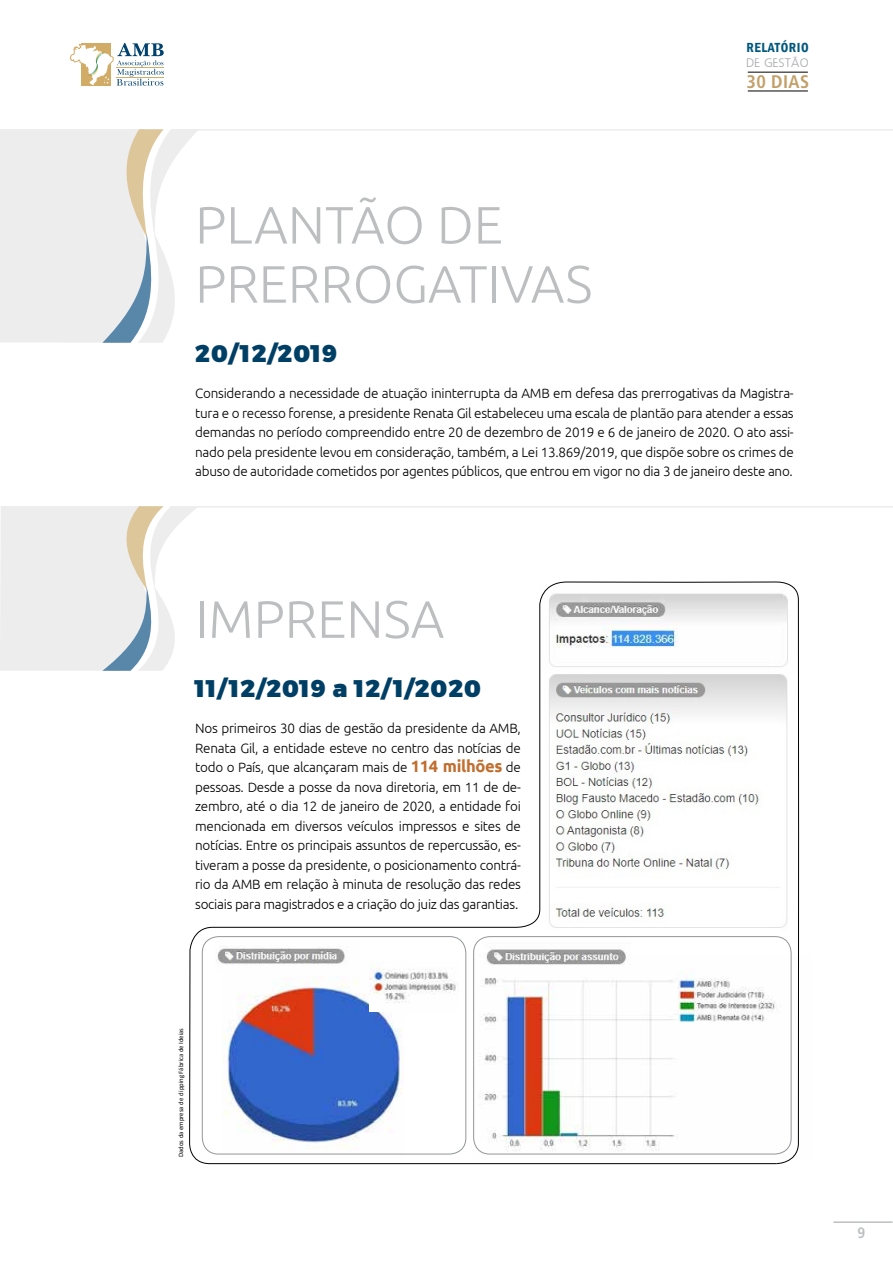
<style>
.page{position:relative;width:893px;height:1263px;background:#fff}
.page>*{position:absolute;margin:0;border:0;box-sizing:border-box;transform-origin:0 0}
.t1{font:300 52.5px/59.1px "Ubuntu";color:#bcbec0}
.t2{font:900 24px "Montserrat";letter-spacing:.04em;color:#003f65}
.t3{font:700 condensed 18.3px "Frutiger LT Std";letter-spacing:.02em;color:#c39f68}
.t4{font:700 condensed 15px "Frutiger LT Std";color:#bcbec0}
.t5{font:300 13.5px/19.5px "Ubuntu";letter-spacing:-.02em;color:#000;text-align:justify}
.t6{font:600 condensed 13.5px "Franklin Gothic";letter-spacing:.04em;color:#00587f}
.t7{font:12.45px "Bastardus Sans";letter-spacing:.01em;color:#a7a9ac}
.t8{font:6.75px "Calibri";color:#000}
.s1{font-weight:700;font-size:16.5px;color:#c16e2e}
</style>
<div class="page">
<svg style="left:70px;top:43px;width:94px;height:42px"></svg>
<hr style="left:833px;top:1221px;width:59px;height:2px;background:#bcbec0">
<hr style="left:748px;top:72px;width:60px;height:1px;background:#000">
<hr style="left:748px;top:91px;width:60px;height:1px;background:#000">
<svg style="left:0;top:129px;width:197px;height:214px"></svg>
<svg style="left:0;top:506px;width:199px;height:165px"></svg>
<hr style="left:172px;top:506px;width:721px;height:1px;background:#ededee">
<hr style="left:172px;top:129px;width:721px;height:2px;background:#ededee">
<svg style="left:188px;top:580px;width:611px;height:584px"></svg>
<p class="t6" style="left:746px;top:38px;width:64px">RELATÓRIO</p>
<h3 class="t3" style="left:746px;top:71px;width:64px">30 DIAS</h3>
<p class="t7" style="left:746px;top:55px;width:64px">DE GESTÃO</p>
<h1 class="t1" style="left:195px;top:194px;width:399px">PLANTÃO DE<br>PRERROGATIVAS</h1>
<h2 class="t2" style="left:195px;top:334px;width:144px">20/12/2019</h2>
<p class="t5" style="left:195px;top:383px;width:600px">Considerando a necessidade de atuação ininterrupta da AMB em defesa das prerrogativas da Magistra&shy;tura e o recesso forense, a presidente Renata Gil estabeleceu uma escala de plantão para atender a essas demandas no período compreendido entre 20 de dezembro de 2019 e 6 de janeiro de 2020. O ato assi&shy;nado pela presidente levou em consideração, também, a Lei 13.869/2019, que dispõe sobre os crimes de abuso de autoridade cometidos por agentes públicos, que entrou em vigor no dia 3 de janeiro deste ano.</p>
<h1 class="t1" style="left:195px;top:588px;width:251px">IMPRENSA</h1>
<h2 class="t2" style="left:195px;top:668px;width:287px">11/12/2019 a 12/1/2020</h2>
<p class="t5" style="left:195px;top:718px;width:327px">Nos primeiros 30 dias de gestão da presidente da AMB, Renata Gil, a entidade esteve no centro das notícias de todo o País, que alcançaram mais de <span class="s1">114 milhões</span> de pessoas. Desde a posse da nova diretoria, em 11 de de&shy;zembro, até o dia 12 de janeiro de 2020, a entidade foi mencionada em diversos veículos impressos e sites de notícias. Entre os principais assuntos de repercussão, es&shy;tiveram a posse da presidente, o posicionamento contrá&shy;rio da AMB em relação à minuta de resolução das redes sociais para magistrados e a criação do juiz das garantias.</p>
<p class="t8" style="left:176px;top:1157px;width:131px;rotate:-90deg">Dados da empresa de clipping Fábrica de Ideias</p>
<p class="t4" style="left:858px;top:1224px;width:9px">9</p>
</div>
